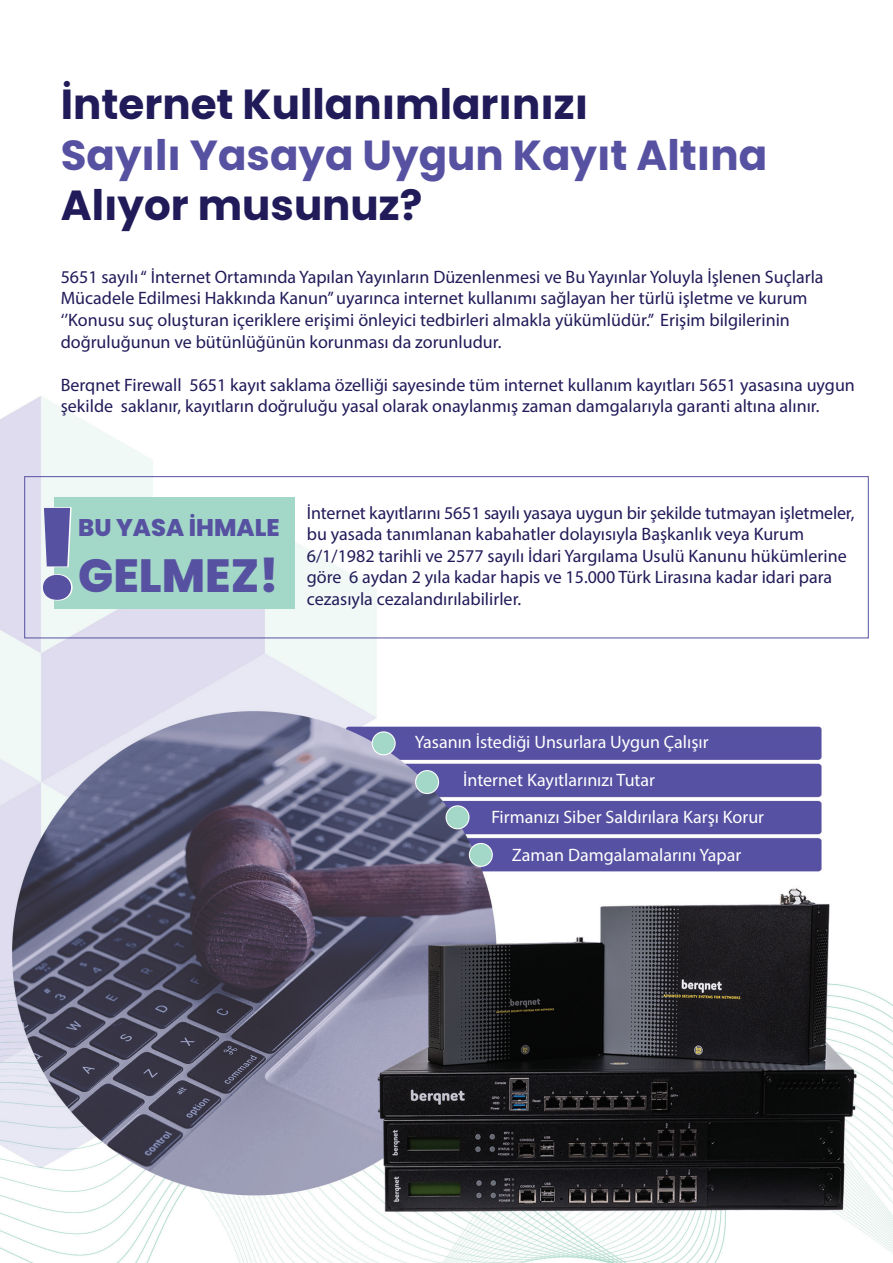
<style>
.page{position:relative;width:893px;height:1263px;background:#fff}
.page>*{position:absolute;margin:0;border:0;box-sizing:border-box;transform-origin:0 0}
.t1{font:800 122.7px "Poppins";color:#5751a2}
.t2{font:800 46.5px "Poppins";color:#5751a2}
.t3{font:700 42px "Poppins";color:#211b59}
.t4{font:700 42px "Poppins";color:#5751a2}
.t5{font:800 24px "Poppins";color:#5751a2}
.t6{font:18px/21.6px "Myriad Pro";color:#211b59}
.t7{font:18px/38px "Myriad Pro";color:#fff;text-align:center}
</style>
<div class="page">
<img style="left:0;top:396px;width:893px;height:867px">
<div style="left:54px;top:497px;width:241px;height:112px;background:#a3d8c8"></div>
<svg style="left:42px;top:506px;width:31px;height:95px"></svg>
<svg style="left:372px;top:731px;width:24px;height:24px"></svg>
<div style="left:373px;top:732px;width:22px;height:22px;background:#a3d8c8;border-radius:50%"></div>
<svg style="left:415px;top:770px;width:24px;height:24px"></svg>
<div style="left:416px;top:771px;width:22px;height:22px;background:#a3d8c8;border-radius:50%"></div>
<svg style="left:446px;top:805px;width:24px;height:24px"></svg>
<div style="left:447px;top:806px;width:21px;height:22px;background:#a3d8c8;border-radius:50%"></div>
<svg style="left:469px;top:843px;width:24px;height:24px"></svg>
<div style="left:470px;top:844px;width:22px;height:22px;background:#a3d8c8;border-radius:50%"></div>
<div style="left:24px;top:476px;width:845px;height:162px;border:1px solid #5751a2"></div>
<h3 class="t3" style="left:61px;top:80px;width:529px">İnternet Kullanımlarınızı</h3>
<h3 class="t4" style="left:61px;top:130px;width:708px">Sayılı Yasaya Uygun Kayıt Altına</h3>
<h3 class="t3" style="left:61px;top:181px;width:363px">Alıyor musunuz?</h3>
<p class="t6" style="left:61px;top:266px;width:764px">5651 sayılı “ İnternet Ortamında Yapılan Yayınların Düzenlenmesi ve Bu Yayınlar Yoluyla İşlenen Suçlarla Mücadele Edilmesi Hakkında Kanun’’ uyarınca internet kullanımı sağlayan her türlü işletme ve kurum ‘’Konusu suç oluşturan içeriklere erişimi önleyici tedbirleri almakla yükümlüdür.’’ Erişim bilgilerinin doğruluğunun ve bütünlüğünün korunması da zorunludur.</p>
<p class="t6" style="left:61px;top:374px;width:796px">Berqnet Firewall 5651 kayıt saklama özelliği sayesinde tüm internet kullanım kayıtları 5651 yasasına uygun şekilde saklanır, kayıtların doğruluğu yasal olarak onaylanmış zaman damgalarıyla garanti altına alınır.</p>
<h1 class="t1" style="left:31px;top:485px;width:53px">!</h1>
<h3 class="t5" style="left:78px;top:514px;width:203px">BU YASA İHMALE</h3>
<h2 class="t2" style="left:78px;top:549px;width:202px">GELMEZ!</h2>
<p class="t6" style="left:307px;top:502px;width:549px">İnternet kayıtlarını 5651 sayılı yasaya uygun bir şekilde tutmayan işletmeler, bu yasada tanımlanan kabahatler dolayısıyla Başkanlık veya Kurum 6/1/1982 tarihli ve 2577 sayılı İdari Yargılama Usulü Kanunu hükümlerine göre 6 aydan 2 yıla kadar hapis ve 15.000 Türk Lirasına kadar idari para</p>
<p class="t6" style="left:307px;top:588px;width:216px">cezasıyla cezalandırılabilirler.</p>
<p class="t7" style="left:415px;top:723px;width:295px">Yasanın İstediği Unsurlara Uygun Çalışır<br>İnternet Kayıtlarınızı Tutar</p>
<p class="t7" style="left:491px;top:798px;width:274px">Firmanızı Siber Saldırılara Karşı Korur</p>
<p class="t7" style="left:512px;top:836px;width:231px">Zaman Damgalamalarını Yapar</p>
</div>
